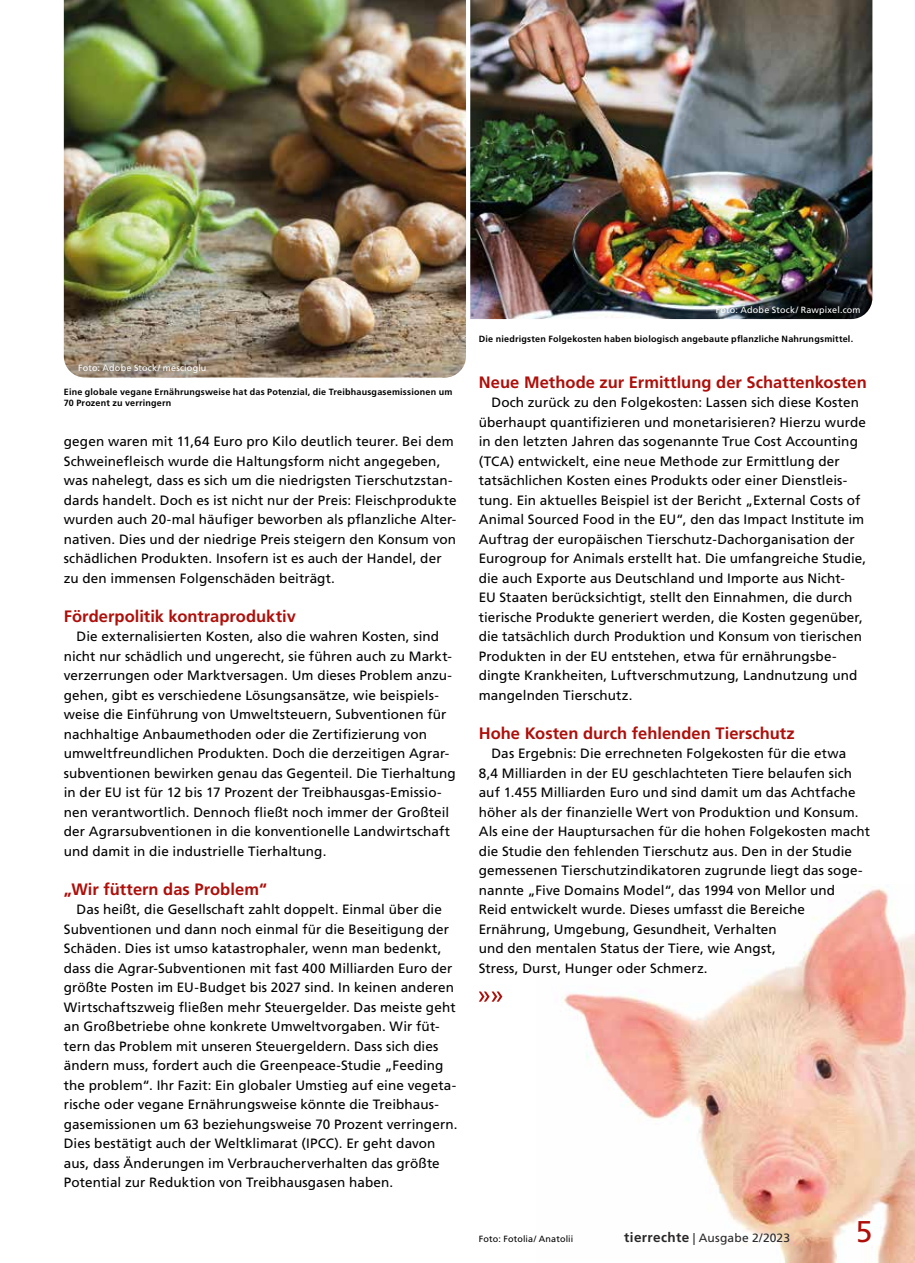
<style>
.page{position:relative;width:915px;height:1263px;background:#fff}
.page>*{position:absolute;margin:0;border:0;box-sizing:border-box;transform-origin:0 0}
.t1{font:30px "Frutiger LT Std";color:#ae0f0a}
.t2{font:700 16.5px "Frutiger LT Std";color:#ae0f0a}
.t3{font:13.5px/19.5px "Frutiger LT Std";letter-spacing:.01em;color:#000}
.t4{font:12px "Frutiger LT Std";letter-spacing:.01em;color:#2a2728}
.t5{font:700 9px/10.8px "Frutiger LT Std";letter-spacing:.025em;color:#000}
.t6{font:9px "Frutiger LT Std";letter-spacing:.02em;color:#fff}
.t7{font:9px "Frutiger LT Std";letter-spacing:.02em;color:#000}
.s1{font-weight:700;font-size:13.5px}
</style>
<div class="page">
<img style="left:562px;top:887px;width:352px;height:376px">
<img style="left:64px;top:0;width:402px;height:378px">
<img style="left:470px;top:0;width:402px;height:319px">
<svg style="left:479px;top:991px;width:23px;height:11px"></svg>
<p class="t6" style="left:78px;top:363px;width:130px">Foto: Adobe Stock/ mescioglu</p>
<p class="t5" style="left:64px;top:387px;width:390px">Eine globale vegane Ernährungsweise hat das Potenzial, die Treibhausgasemissionen um<br>70 Prozent zu verringern</p>
<p class="t3" style="left:64px;top:432px;width:394px">gegen waren mit 11,64 Euro pro Kilo deutlich teurer. Bei dem Schweinefleisch wurde die Haltungsform nicht angegeben, was nahelegt, dass es sich um die niedrigsten Tierschutzstan&shy;dards handelt. Doch es ist nicht nur der Preis: Fleischprodukte wurden auch 20-mal häufiger beworben als pflanzliche Alter&shy;nativen. Dies und der niedrige Preis steigern den Konsum von schädlichen Produkten. Insofern ist es auch der Handel, der zu den immensen Folgenschäden beiträgt.</p>
<p class="t2" style="left:64px;top:606px;width:233px">Förderpolitik kontraproduktiv</p>
<p class="t3" style="left:64px;top:627px;width:393px;text-indent:13px">Die externalisierten Kosten, also die wahren Kosten, sind nicht nur schädlich und ungerecht, sie führen auch zu Markt&shy;verzerrungen oder Marktversagen. Um dieses Problem anzu&shy;gehen, gibt es verschiedene Lösungsansätze, wie beispiels&shy;weise die Einführung von Umweltsteuern, Subventionen für nachhaltige Anbaumethoden oder die Zertifizierung von umweltfreundlichen Produkten. Doch die derzeitigen Agrar&shy;subventionen bewirken genau das Gegenteil. Die Tierhaltung in der EU ist für 12 bis 17 Prozent der Treibhausgas-Emissio&shy;nen verantwortlich. Dennoch fließt noch immer der Großteil der Agrarsubventionen in die konventionelle Landwirtschaft und damit in die industrielle Tierhaltung.</p>
<p class="t2" style="left:64px;top:879px;width:205px">„Wir füttern das Problem“</p>
<p class="t3" style="left:64px;top:900px;width:395px;text-indent:13px">Das heißt, die Gesellschaft zahlt doppelt. Einmal über die Subventionen und dann noch einmal für die Beseitigung der Schäden. Dies ist umso katastrophaler, wenn man bedenkt, dass die Agrar-Subventionen mit fast 400 Milliarden Euro der größte Posten im EU-Budget bis 2027 sind. In keinen anderen Wirtschaftszweig fließen mehr Steuergelder. Das meiste geht an Großbetriebe ohne konkrete Umweltvorgaben. Wir füt&shy;tern das Problem mit unseren Steuergeldern. Dass sich dies ändern muss, fordert auch die Greenpeace-Studie „Feeding the problem“. Ihr Fazit: Ein globaler Umstieg auf eine vegeta&shy;rische oder vegane Ernährungsweise könnte die Treibhaus&shy;gasemissionen um 63 beziehungsweise 70 Prozent verringern.<br>Dies bestätigt auch der Weltklimarat (IPCC). Er geht davon aus, dass Änderungen im Verbraucherverhalten das größte Potential zur Reduktion von Treibhausgasen haben.</p>
<p class="t6" style="left:715px;top:304px;width:146px">Foto: Adobe Stock/ Rawpixel.com</p>
<p class="t5" style="left:478px;top:333px;width:376px">Die niedrigsten Folgekosten haben biologisch angebaute pflanzliche Nahrungsmittel.</p>
<p class="t2" style="left:478px;top:372px;width:389px">Neue Methode zur Ermittlung der Schattenkosten</p>
<p class="t3" style="left:478px;top:393px;width:389px;text-indent:13px">Doch zurück zu den Folgekosten: Lassen sich diese Kosten überhaupt quantifizieren und monetarisieren? Hierzu wurde in den letzten Jahren das sogenannte True Cost Accounting (TCA) entwickelt, eine neue Methode zur Ermittlung der tatsächlichen Kosten eines Produkts oder einer Dienstleis&shy;tung. Ein aktuelles Beispiel ist der Bericht „External Costs of Animal Sourced Food in the EU“, den das Impact Institute im Auftrag der europäischen Tierschutz-Dachorganisation der Eurogroup for Animals erstellt hat. Die umfangreiche Studie, die auch Exporte aus Deutschland und Importe aus Nicht-<br>EU Staaten berücksichtigt, stellt den Einnahmen, die durch tierische Produkte generiert werden, die Kosten gegenüber, die tatsächlich durch Produktion und Konsum von tierischen Produkten in der EU entstehen, etwa für ernährungsbe&shy;dingte Krankheiten, Luftverschmutzung, Landnutzung und mangelnden Tierschutz.</p>
<p class="t2" style="left:478px;top:723px;width:317px">Hohe Kosten durch fehlenden Tierschutz</p>
<p class="t3" style="left:478px;top:744px;width:392px;text-indent:13px">Das Ergebnis: Die errechneten Folgekosten für die etwa<br>8,4 Milliarden in der EU geschlachteten Tiere belaufen sich auf 1.455 Milliarden Euro und sind damit um das Achtfache höher als der finanzielle Wert von Produktion und Konsum.<br>Als eine der Hauptursachen für die hohen Folgekosten macht die Studie den fehlenden Tierschutz aus. Den in der Studie gemessenen Tierschutzindikatoren zugrunde liegt das soge&shy;nannte „Five Domains Model“, das 1994 von Mellor und<br>Reid entwickelt wurde. Dieses umfasst die Bereiche Ernährung, Umgebung, Gesundheit, Verhalten<br>und den mentalen Status der Tiere, wie Angst,<br>Stress, Durst, Hunger oder Schmerz.</p>
<p class="t7" style="left:478px;top:1233px;width:96px">Foto: Fotolia/ Anatolii</p>
<p class="t4" style="left:624px;top:1230px;width:167px"><span class="s1">tierrechte</span> | Ausgabe 2/2023</p>
<h1 class="t1" style="left:855px;top:1214px;width:18px">5</h1>
</div>
